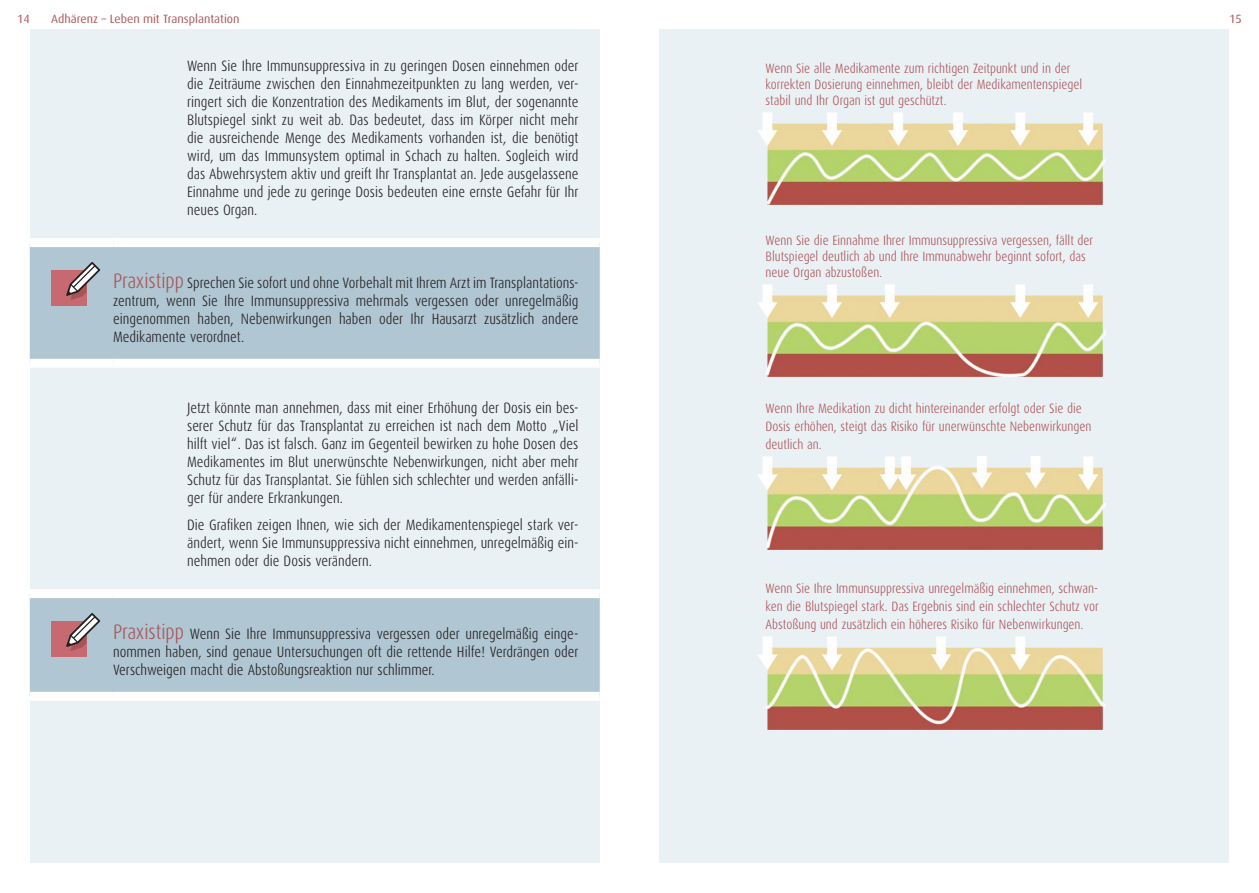
<style>
.page{position:relative;width:1259px;height:893px;background:#fff}
.page>*{position:absolute;margin:0;border:0;box-sizing:border-box;transform-origin:0 0}
.t1{font:300 15px/18px "Dax Condensed";color:#231f20;text-align:justify}
.t2{font:300 13.5px/16.2px "Dax Condensed";color:#a9555a}
.t3{font:12px "Dax";color:#a9555a}
.s1{font-size:21px;color:#a9555a}
</style>
<div class="page">
<div style="left:659px;top:30px;width:570px;height:833px;background:#eaf1f5"></div>
<div style="left:30px;top:30px;width:570px;height:833px;background:#eaf1f5"></div>
<div style="left:30px;top:247px;width:570px;height:112px;background:#b0c6d2"></div>
<div style="left:30px;top:238px;width:83px;height:9px;background:#fff"></div>
<div style="left:30px;top:359px;width:83px;height:9px;background:#fff"></div>
<div style="left:113px;top:238px;width:487px;height:9px;background:#fff"></div>
<div style="left:113px;top:359px;width:487px;height:9px;background:#fff"></div>
<div style="left:51px;top:271px;width:35px;height:35px;background:#c66971"></div>
<svg style="left:66px;top:262px;width:34px;height:38px"></svg>
<div style="left:30px;top:598px;width:570px;height:94px;background:#b0c6d2"></div>
<div style="left:30px;top:589px;width:83px;height:9px;background:#fff"></div>
<div style="left:30px;top:692px;width:83px;height:9px;background:#fff"></div>
<div style="left:113px;top:589px;width:487px;height:9px;background:#fff"></div>
<div style="left:113px;top:692px;width:487px;height:9px;background:#fff"></div>
<div style="left:51px;top:622px;width:35px;height:35px;background:#c66971"></div>
<svg style="left:66px;top:613px;width:34px;height:38px"></svg>
<img style="left:758px;top:112px;width:348px;height:93px">
<img style="left:758px;top:284px;width:348px;height:93px">
<img style="left:758px;top:456px;width:348px;height:93px">
<img style="left:758px;top:636px;width:348px;height:93px">
<p class="t3" style="left:17px;top:13px;width:14px">14</p>
<p class="t3" style="left:51px;top:13px;width:190px">Adhärenz – Leben mit Transplantation</p>
<p class="t3" style="left:1229px;top:13px;width:14px">15</p>
<p class="t1" style="left:187px;top:57px;width:393px">Wenn Sie Ihre Immunsuppressiva in zu geringen Dosen einnehmen oder die Zeiträume zwischen den Einnahmezeitpunkten zu lang werden, ver&shy;ringert sich die Konzentration des Medikaments im Blut, der sogenannte Blutspiegel sinkt zu weit ab. Das bedeutet, dass im Körper nicht mehr die ausreichende Menge des Medikaments vorhanden ist, die benötigt wird, um das Immunsystem optimal in Schach zu halten. Sogleich wird das Abwehrsystem aktiv und greift Ihr Transplantat an. Jede ausgelassene Einnahme und jede zu geringe Dosis bedeuten eine ernste Gefahr für Ihr neues Organ.</p>
<p class="t2" style="left:765px;top:60px;width:318px">Wenn Sie alle Medikamente zum richtigen Zeitpunkt und in der korrekten Dosierung einnehmen, bleibt der Medikamentenspiegel stabil und Ihr Organ ist gut geschützt.</p>
<p class="t1" style="left:113px;top:274px;width:467px"><span class="s1">Praxistipp</span> Sprechen Sie sofort und ohne Vorbehalt mit Ihrem Arzt im Transplantations&shy;zentrum, wenn Sie Ihre Immunsuppressiva mehrmals vergessen oder unregelmäßig eingenommen haben, Nebenwirkungen haben oder Ihr Hausarzt zusätzlich andere Medikamente verordnet.</p>
<p class="t1" style="left:187px;top:399px;width:393px">Jetzt könnte man annehmen, dass mit einer Erhöhung der Dosis ein bes&shy;serer Schutz für das Transplantat zu erreichen ist nach dem Motto „Viel hilft viel“. Das ist falsch. Ganz im Gegenteil bewirken zu hohe Dosen des Medikamentes im Blut unerwünschte Nebenwirkungen, nicht aber mehr Schutz für das Transplantat. Sie fühlen sich schlechter und werden anfälli&shy;ger für andere Erkrankungen.</p>
<p class="t1" style="left:187px;top:516px;width:393px">Die Grafiken zeigen Ihnen, wie sich der Medikamentenspiegel stark ver&shy;ändert, wenn Sie Immunsuppressiva nicht einnehmen, unregelmäßig ein&shy;nehmen oder die Dosis verändern.</p>
<p class="t1" style="left:113px;top:625px;width:467px"><span class="s1">Praxistipp</span> Wenn Sie Ihre Immunsuppressiva vergessen oder unregelmäßig einge&shy;nommen haben, sind genaue Untersuchungen oft die rettende Hilfe! Verdrängen oder Verschweigen macht die Abstoßungsreaktion nur schlimmer.</p>
<p class="t2" style="left:765px;top:232px;width:329px">Wenn Sie die Einnahme Ihrer Immunsuppressiva vergessen, fällt der<br>Blutspiegel deutlich ab und Ihre Immunabwehr beginnt sofort, das neue Organ abzustoßen.</p>
<p class="t2" style="left:765px;top:400px;width:327px;line-height:18px">Wenn Ihre Medikation zu dicht hintereinander erfolgt oder Sie die<br>Dosis erhöhen, steigt das Risiko für unerwünschte Nebenwirkungen deutlich an.</p>
<p class="t2" style="left:765px;top:580px;width:335px;line-height:18px;text-align:justify">Wenn Sie Ihre Immunsuppressiva unregelmäßig einnehmen, schwan&shy;ken die Blutspiegel stark. Das Ergebnis sind ein schlechter Schutz vor Abstoßung und zusätzlich ein höheres Risiko für Nebenwirkungen.</p>
</div>
